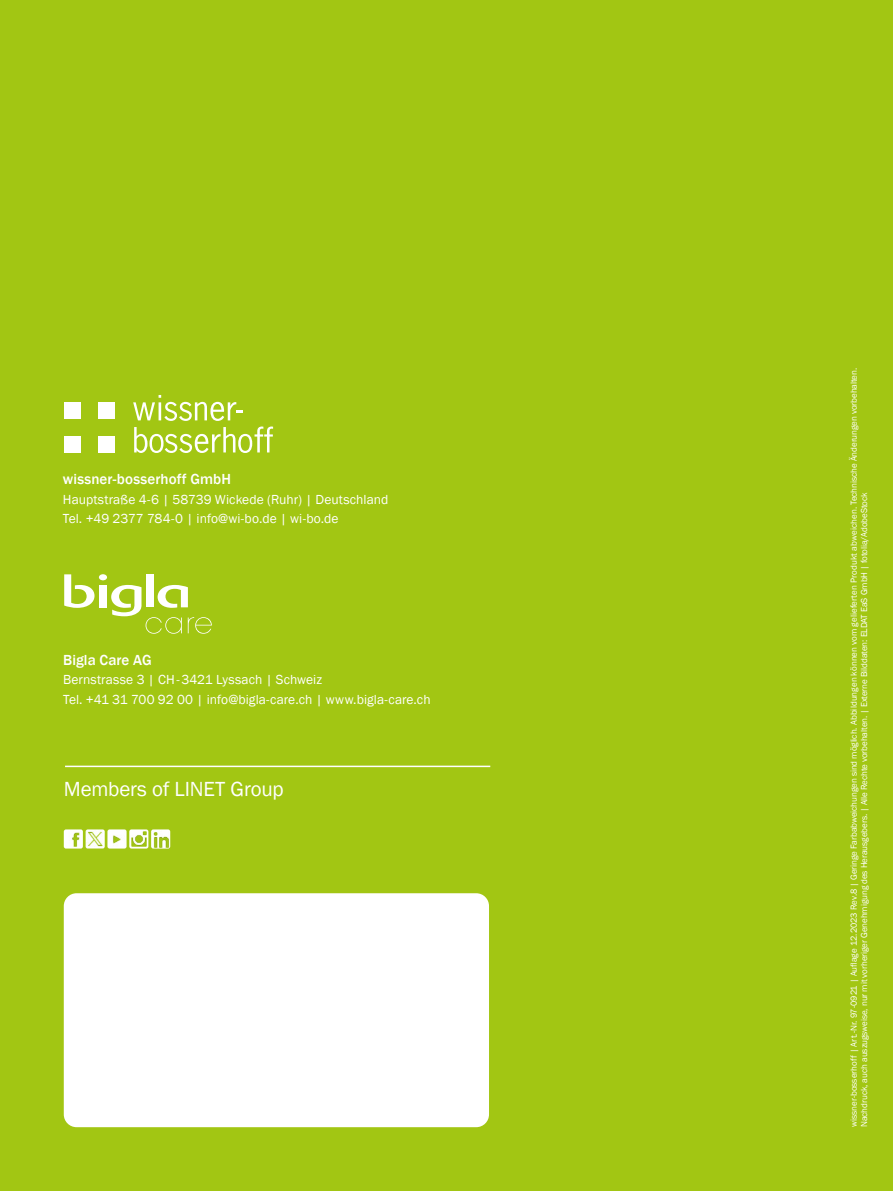
<style>
.page{position:relative;width:893px;height:1191px;background:#a2c613}
.page>*{position:absolute;margin:0;border:0;box-sizing:border-box;transform-origin:0 0}
.t1{font:21px "Franklin Gothic";letter-spacing:-.01em;color:#fff}
.t2{font:500 15px "Franklin Gothic";letter-spacing:.005em;color:#fff}
.t3{font:13.5px/19.5px "Franklin Gothic";letter-spacing:.005em;color:#fff}
.t4{font:9px/10.5px "Franklin Gothic";letter-spacing:-.01em;color:#fff}
</style>
<div class="page">
<div style="left:64px;top:893px;width:425px;height:234px;background:#fff;border-radius:13px"></div>
<div style="left:99px;top:574px;width:8px;height:6px;background:#fff;border-radius:50%"></div>
<div style="left:99px;top:585px;width:8px;height:22px;background:#fff"></div>
<div style="left:146px;top:574px;width:8px;height:33px;background:#fff"></div>
<svg style="left:64px;top:574px;width:31px;height:34px"></svg>
<svg style="left:111px;top:585px;width:101px;height:48px"></svg>
<hr style="left:65px;top:765px;width:425px;height:2px;background:#fff">
<div style="left:64px;top:436px;width:17px;height:16px;background:#fff"></div>
<div style="left:98px;top:436px;width:17px;height:16px;background:#fff"></div>
<div style="left:64px;top:402px;width:17px;height:17px;background:#fff"></div>
<div style="left:98px;top:402px;width:17px;height:17px;background:#fff"></div>
<svg style="left:133px;top:395px;width:140px;height:58px"></svg>
<img style="left:86px;top:829px;width:19px;height:19px">
<img style="left:64px;top:829px;width:19px;height:19px">
<img style="left:107px;top:829px;width:20px;height:19px">
<img style="left:129px;top:829px;width:19px;height:19px">
<img style="left:151px;top:829px;width:19px;height:19px">
<h2 class="t2" style="left:63px;top:470px;width:170px">wissner-bosserhoff GmbH</h2>
<h3 class="t3" style="left:63px;top:490px;width:327px">Hauptstraße 4-6 | 58739 Wickede (Ruhr) | Deutschland<br>Tel. +49 2377 784-0 | info@wi-bo.de | wi-bo.de</h3>
<h2 class="t2" style="left:63px;top:650px;width:90px">Bigla Care AG</h2>
<h3 class="t3" style="left:63px;top:670px;width:369px">Bernstrasse 3 | CH-3421 Lyssach | Schweiz<br>Tel. +41 31 700 92 00 | info@bigla-care.ch | www.bigla-care.ch</h3>
<h1 class="t1" style="left:64px;top:776px;width:221px">Members of LINET Group</h1>
<p class="t4" style="left:849px;top:1127px;width:761px;rotate:-90deg">wissner-bosserhoff | Art.-Nr. 97-0921 | Auflage 12.2023 Rev.8 | Geringe Farbabweichungen sind möglich. Abbildungen können vom gelieferten Produkt abweichen. Technische Änderungen vorbehalten.<br>Nachdruck, auch auszugsweise, nur mit vorheriger Genehmigung des Herausgebers. | Alle Rechte vorbehalten. | Externe Bilddaten: ELDAT EaS GmbH | fotolia/AdobeStock</p>
</div>
